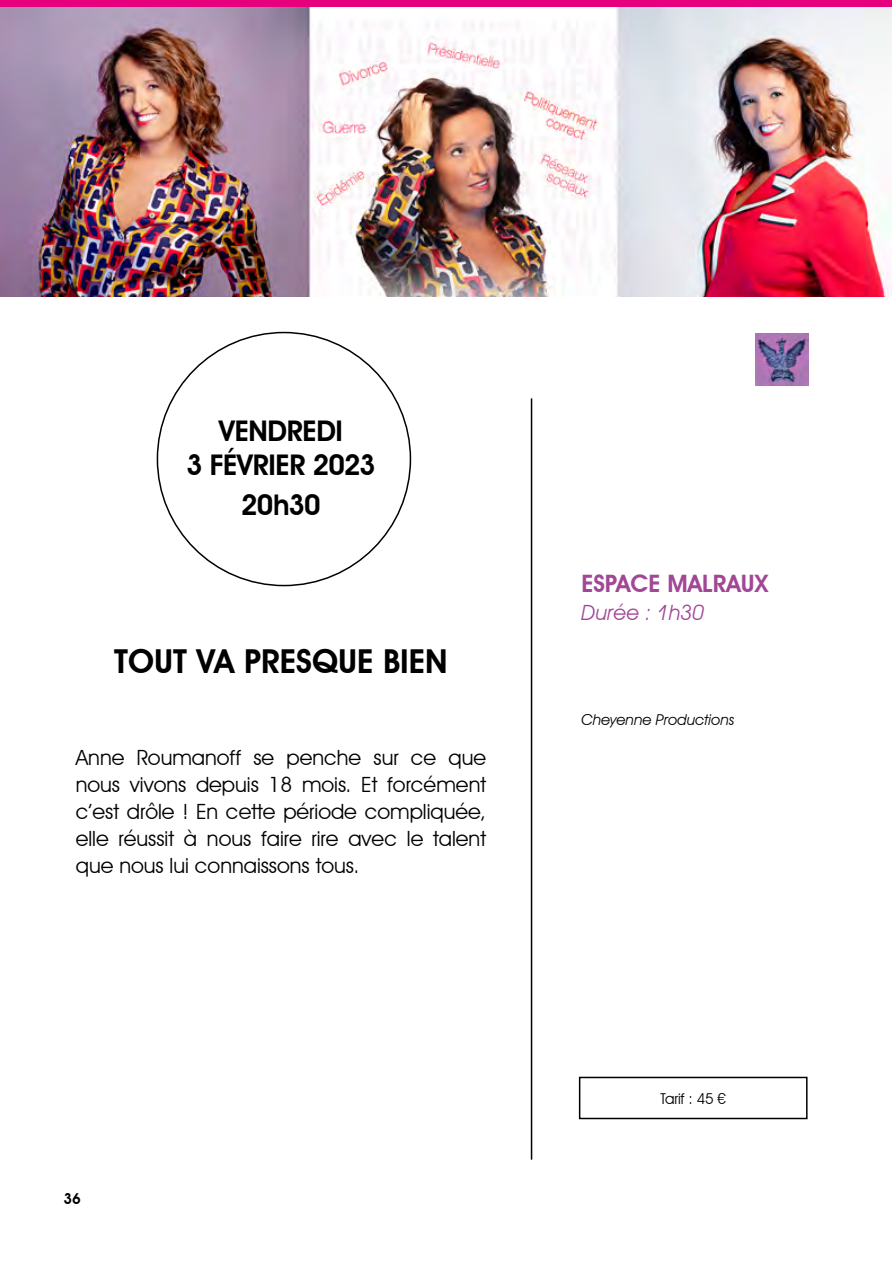
<style>
.page{position:relative;width:893px;height:1263px;background:#fff}
.page>*{position:absolute;margin:0;border:0;box-sizing:border-box;transform-origin:0 0}
.t1{font:600 33px "Avant Garde IT Cby BT";color:#000}
.t2{font:600 28.5px/34.2px "Avant Garde IT Cby BT";letter-spacing:-.015em;color:#000;text-align:center}
.t3{font:600 24px "Avant Garde IT Cby BT";color:#a14795}
.t4{font:21px/27px "Avant Garde IT Cby BT";color:#000;text-align:justify}
.t5{font:italic 21px "Avant Garde IT Cby BT";color:#a14795}
.t6{font:italic 15px "Avant Garde IT Cby BT";color:#000}
.t7{font:15px "Avant Garde IT Cby BT";letter-spacing:-.01em;color:#000}
.t8{font:600 15px "Avant Garde IT Cby BT";color:#000}
</style>
<div class="page">
<img style="left:756px;top:333px;width:53px;height:53px">
<hr style="left:531px;top:398px;width:1px;height:762px;background:#000">
<div style="left:0;top:0;width:891px;height:296px;background:#e6007d"></div>
<img style="left:0;top:7px;width:891px;height:289px">
<div style="left:579px;top:1077px;width:228px;height:42px;border:2px solid #000"></div>
<h2 class="t2" style="left:186px;top:413px;width:191px">VENDREDI<br>3 FÉVRIER 2023</h2>
<h2 class="t2" style="left:241px;top:487px;width:81px">20h30</h2>
<h1 class="t1" style="left:114px;top:641px;width:335px">TOUT VA PRESQUE BIEN</h1>
<p class="t4" style="left:76px;top:744px;width:412px">Anne Roumanoff se penche sur ce que nous vivons depuis 18 mois. Et forcément c’est drôle ! En cette période compliquée, elle réussit à nous faire rire avec le talent que nous lui connaissons tous.</p>
<p class="t8" style="left:64px;top:1190px;width:19px">36</p>
<p class="t3" style="left:581px;top:569px;width:189px">ESPACE MALRAUX</p>
<p class="t5" style="left:581px;top:600px;width:124px">Durée : 1h30</p>
<p class="t6" style="left:581px;top:711px;width:154px">Cheyenne Productions</p>
<p class="t7" style="left:660px;top:1089px;width:67px">Tarif : 45 €</p>
</div>
